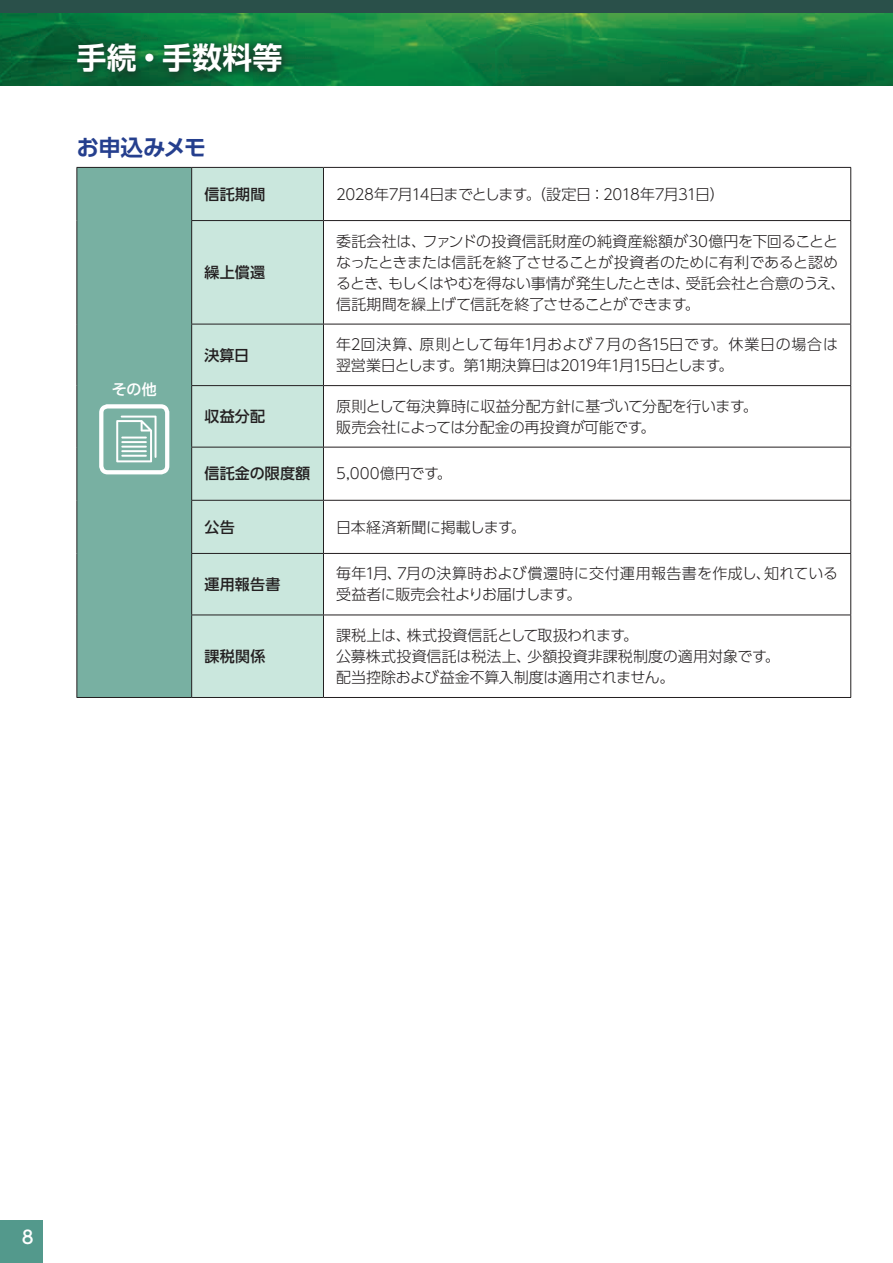
<style>
.page{position:relative;width:893px;height:1263px;background:#fff}
.page>*{position:absolute;margin:0;border:0;box-sizing:border-box;transform-origin:0 0}
.t1{font:700 30px "UD Shin Go Pr 6 N De";letter-spacing:.005em;color:#fff}
.t2{font:700 22.5px "UD Shin Go Pr 6 N De";letter-spacing:-.025em;color:#253f8e}
.t3{font:500 18px "UD Shin Go Pr 6 N";color:#fff}
.t4{font:300 15px/21px "UD Shin Go Pr 6 N";letter-spacing:-.02em;color:#231f20}
.t5{font:300 15px/21px "UD Shin Go Pr 6 N";color:#231f20}
.t6{font:500 15px "UD Shin Go Pr 6 N";letter-spacing:.015em;color:#231f20}
.t7{font:300 15px "UD Shin Go Pr 6 N";letter-spacing:-.05em;color:#231f20}
.t8{font:300 15px "UD Shin Go Pr 6 N";letter-spacing:.005em;color:#231f20}
.t9{font:500 15px "UD Shin Go Pr 6 N";color:#fff}
</style>
<div class="page">
<img style="left:0;top:13px;width:893px;height:72px">
<div style="left:0;top:0;width:893px;height:13px;background:#2a504a"></div>
<div style="left:0;top:1220px;width:43px;height:43px;background:#53998c"></div>
<svg style="left:70px;top:36px;width:222px;height:47px;background:#0e5f34"></svg>
<div style="left:77px;top:167px;width:115px;height:530px;background:#78b0a2"></div>
<div style="left:192px;top:168px;width:131px;height:529px;background:#cae7dd"></div>
<svg style="left:324px;top:221px;width:526px;height:394px"></svg>
<hr style="left:77px;top:167px;width:115px;height:1px;background:#231f20">
<hr style="left:77px;top:168px;width:1px;height:53px;background:#231f20">
<hr style="left:77px;top:221px;width:1px;height:103px;background:#231f20">
<hr style="left:77px;top:324px;width:1px;height:62px;background:#231f20">
<hr style="left:77px;top:386px;width:1px;height:61px;background:#231f20">
<hr style="left:77px;top:447px;width:1px;height:53px;background:#231f20">
<hr style="left:77px;top:500px;width:1px;height:53px;background:#231f20">
<hr style="left:77px;top:553px;width:1px;height:62px;background:#231f20">
<hr style="left:77px;top:615px;width:1px;height:82px;background:#231f20">
<hr style="left:77px;top:697px;width:115px;height:1px;background:#231f20">
<hr style="left:192px;top:167px;width:131px;height:1px;background:#231f20">
<hr style="left:191px;top:168px;width:1px;height:52px;background:#231f20">
<hr style="left:323px;top:167px;width:528px;height:1px;background:#231f20">
<hr style="left:323px;top:168px;width:1px;height:52px;background:#231f20">
<hr style="left:850px;top:168px;width:1px;height:52px;background:#231f20">
<hr style="left:191px;top:220px;width:132px;height:1px;background:#231f20">
<hr style="left:191px;top:221px;width:1px;height:103px;background:#231f20">
<hr style="left:323px;top:220px;width:528px;height:1px;background:#231f20">
<hr style="left:323px;top:221px;width:1px;height:103px;background:#231f20">
<hr style="left:850px;top:221px;width:1px;height:103px;background:#231f20">
<hr style="left:191px;top:324px;width:132px;height:1px;background:#231f20">
<hr style="left:191px;top:324px;width:1px;height:61px;background:#231f20">
<hr style="left:323px;top:324px;width:528px;height:1px;background:#231f20">
<hr style="left:323px;top:324px;width:1px;height:61px;background:#231f20">
<hr style="left:850px;top:324px;width:1px;height:61px;background:#231f20">
<hr style="left:191px;top:385px;width:132px;height:1px;background:#231f20">
<hr style="left:191px;top:386px;width:1px;height:61px;background:#231f20">
<hr style="left:323px;top:385px;width:528px;height:1px;background:#231f20">
<hr style="left:323px;top:386px;width:1px;height:61px;background:#231f20">
<hr style="left:850px;top:386px;width:1px;height:61px;background:#231f20">
<hr style="left:191px;top:447px;width:132px;height:1px;background:#231f20">
<hr style="left:191px;top:447px;width:1px;height:53px;background:#231f20">
<hr style="left:323px;top:447px;width:528px;height:1px;background:#231f20">
<hr style="left:323px;top:447px;width:1px;height:53px;background:#231f20">
<hr style="left:850px;top:447px;width:1px;height:53px;background:#231f20">
<hr style="left:191px;top:500px;width:132px;height:1px;background:#231f20">
<hr style="left:191px;top:501px;width:1px;height:52px;background:#231f20">
<hr style="left:323px;top:500px;width:528px;height:1px;background:#231f20">
<hr style="left:323px;top:501px;width:1px;height:52px;background:#231f20">
<hr style="left:850px;top:501px;width:1px;height:52px;background:#231f20">
<hr style="left:191px;top:553px;width:132px;height:1px;background:#231f20">
<hr style="left:191px;top:554px;width:1px;height:61px;background:#231f20">
<hr style="left:323px;top:553px;width:528px;height:1px;background:#231f20">
<hr style="left:323px;top:554px;width:1px;height:61px;background:#231f20">
<hr style="left:850px;top:554px;width:1px;height:61px;background:#231f20">
<hr style="left:191px;top:615px;width:132px;height:1px;background:#231f20">
<hr style="left:191px;top:615px;width:1px;height:82px;background:#231f20">
<hr style="left:323px;top:615px;width:528px;height:1px;background:#231f20">
<hr style="left:323px;top:615px;width:1px;height:82px;background:#231f20">
<hr style="left:850px;top:615px;width:1px;height:82px;background:#231f20">
<hr style="left:192px;top:697px;width:131px;height:1px;background:#231f20">
<hr style="left:323px;top:697px;width:528px;height:1px;background:#231f20">
<div style="left:99px;top:404px;width:70px;height:70px;border:4px solid #fff;border-radius:6px"></div>
<svg style="left:116px;top:416px;width:41px;height:46px"></svg>
<h1 class="t1" style="left:77px;top:33px;width:207px">手続・手数料等</h1>
<h2 class="t2" style="left:77px;top:129px;width:131px">お申込みメモ</h2>
<p class="t6" style="left:204px;top:182px;width:62px">信託期間</p>
<p class="t7" style="left:336px;top:182px;width:390px">2028年7月14日までとします。（設定日：2018年7月31日）</p>
<p class="t9" style="left:112px;top:377px;width:46px">その他</p>
<p class="t6" style="left:204px;top:260px;width:62px">繰上償還</p>
<p class="t4" style="left:336px;top:230px;width:511px">委託会社は、ファンドの投資信託財産の純資産総額が30億円を下回ることとなったときまたは信託を終了させることが投資者のために有利であると認めるとき、もしくはやむを得ない事情が発生したときは、受託会社と合意のうえ、信託期間を繰上げて信託を終了させることができます。</p>
<p class="t6" style="left:204px;top:343px;width:46px">決算日</p>
<p class="t4" style="left:336px;top:333px;width:503px">年2回決算、原則として毎年1月および７月の各15日です。休業日の場合は翌営業日とします。第1期決算日は2019年1月15日とします。</p>
<p class="t6" style="left:204px;top:404px;width:62px">収益分配</p>
<p class="t4" style="left:336px;top:395px;width:423px">原則として毎決算時に収益分配方針に基づいて分配を行います。販売会社によっては分配金の再投資が可能です。</p>
<p class="t6" style="left:204px;top:461px;width:107px">信託金の限度額</p>
<p class="t8" style="left:336px;top:462px;width:117px">5,000億円です。</p>
<p class="t6" style="left:204px;top:515px;width:32px">公告</p>
<p class="t4" style="left:336px;top:516px;width:191px">日本経済新聞に掲載します。</p>
<p class="t6" style="left:204px;top:572px;width:77px">運用報告書</p>
<p class="t5" style="left:336px;top:563px;width:503px">毎年1月、7月の決算時および償還時に交付運用報告書を作成し、知れている受益者に販売会社よりお届けします。</p>
<p class="t6" style="left:204px;top:644px;width:62px">課税関係</p>
<p class="t4" style="left:336px;top:624px;width:445px">課税上は、株式投資信託として取扱われます。<br>公募株式投資信託は税法上、少額投資非課税制度の適用対象です。配当控除および益金不算入制度は適用されません。</p>
<p class="t3" style="left:22px;top:1223px;width:13px">8</p>
</div>
